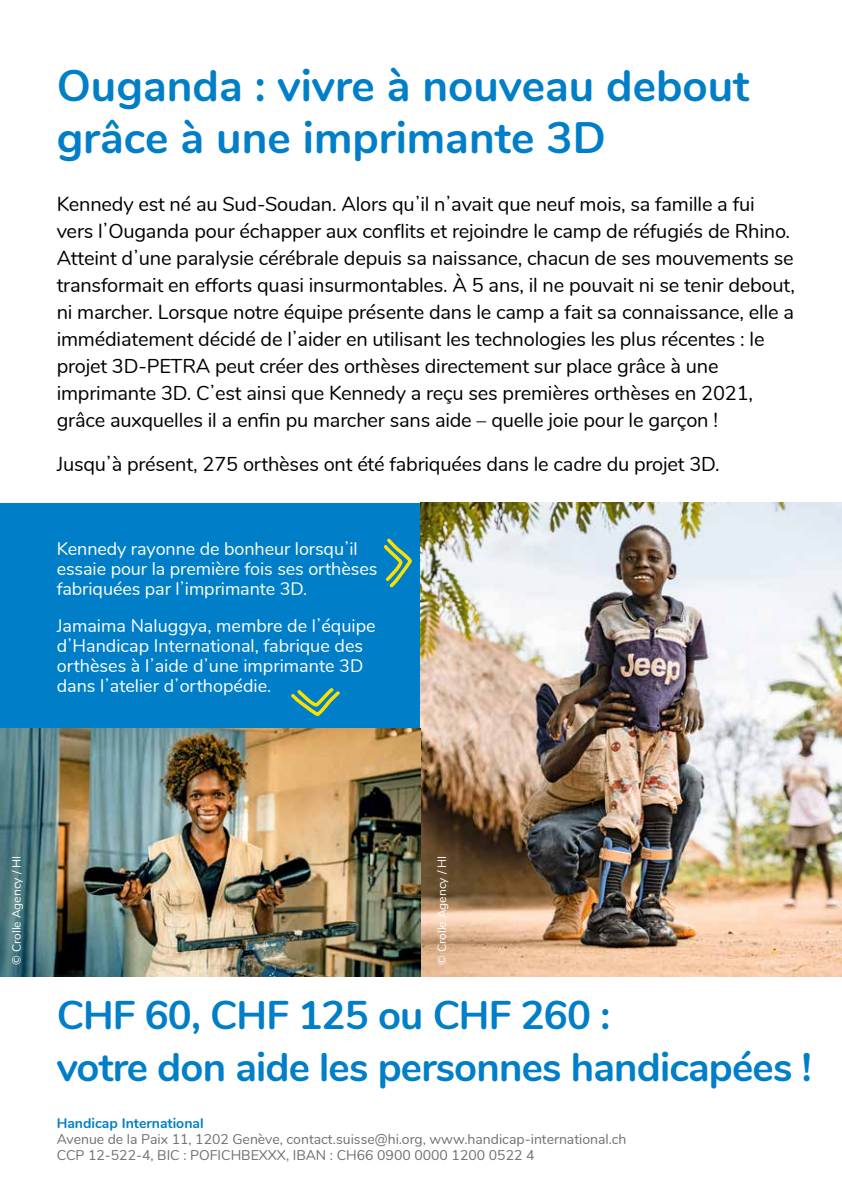
<style>
.page{position:relative;width:842px;height:1191px;background:#fff}
.page>*{position:absolute;margin:0;border:0;box-sizing:border-box;transform-origin:0 0}
.t1{font:700 44px/52px "Nunito";color:#007fc8}
.t2{font:700 40px/52px "Nunito";letter-spacing:-.02em;color:#007fc8}
.t3{font:20px/27px "Nunito";letter-spacing:-.01em;color:#000}
.t4{font:18px/20px "Nunito";color:#fff}
.t5{font:14px/16px "Nunito";color:#706f6f}
.t6{font:700 14px "Nunito";color:#007fc8}
.t7{font:12px "Nunito";color:#fff}
</style>
<div class="page">
<hr style="left:841px;top:0;width:1px;height:1191px;background:#ffdf00">
<svg style="left:841px;top:471px;width:1px;height:31px"></svg>
<div style="left:0;top:502px;width:421px;height:227px;background:#007fc8"></div>
<img style="left:421px;top:502px;width:421px;height:474px">
<img style="left:0;top:729px;width:421px;height:247px">
<svg style="left:291px;top:688px;width:49px;height:28px"></svg>
<svg style="left:384px;top:538px;width:28px;height:49px"></svg>
<h1 class="t1" style="left:57px;top:57px;width:694px">Ouganda : vivre à nouveau debout grâce à une imprimante 3D</h1>
<p class="t3" style="left:57px;top:189px;width:740px">Kennedy est né au Sud-Soudan. Alors quʼil nʼavait que neuf mois, sa famille a fui vers lʼOuganda pour échapper aux conflits et rejoindre le camp de réfugiés de Rhino.<br>Atteint dʼune paralysie cérébrale depuis sa naissance, chacun de ses mouvements se transformait en efforts quasi insurmontables. À 5 ans, il ne pouvait ni se tenir debout, ni marcher. Lorsque notre équipe présente dans le camp a fait sa connaissance, elle a immédiatement décidé de lʼaider en utilisant les technologies les plus récentes : le projet 3D-PETRA peut créer des orthèses directement sur place grâce à une imprimante 3D. Cʼest ainsi que Kennedy a reçu ses premières orthèses en 2021, grâce auxquelles il a enfin pu marcher sans aide – quelle joie pour le garçon !</p>
<p class="t3" style="left:57px;top:449px;width:665px">Jusquʼà présent, 275 orthèses ont été fabriquées dans le cadre du projet 3D.</p>
<p class="t4" style="left:57px;top:538px;width:322px">Kennedy rayonne de bonheur lorsquʼil essaie pour la première fois ses orthèses fabriquées par lʼimprimante 3D.</p>
<p class="t4" style="left:57px;top:615px;width:320px">Jamaima Naluggya, membre de lʼéquipe dʼHandicap International, fabrique des orthèses à lʼaide dʼune imprimante 3D dans lʼatelier dʼorthopédie.</p>
<p class="t7" style="left:8px;top:965px;width:111px;rotate:-90deg">© Crolle Agency / HI</p>
<p class="t7" style="left:433px;top:965px;width:111px;rotate:-90deg">© Crolle Agency / HI</p>
<h2 class="t2" style="left:57px;top:986px;width:756px">CHF 60, CHF 125 ou CHF 260 :<br>votre don aide les personnes handicapées !</h2>
<p class="t6" style="left:57px;top:1113px;width:148px">Handicap International</p>
<p class="t5" style="left:57px;top:1130px;width:571px">Avenue de la Paix 11, 1202 Genève, contact.suisse@hi.org, www.handicap-international.ch<br>CCP 12-522-4, BIC : POFICHBEXXX, IBAN : CH66 0900 0000 1200 0522 4</p>
</div>
